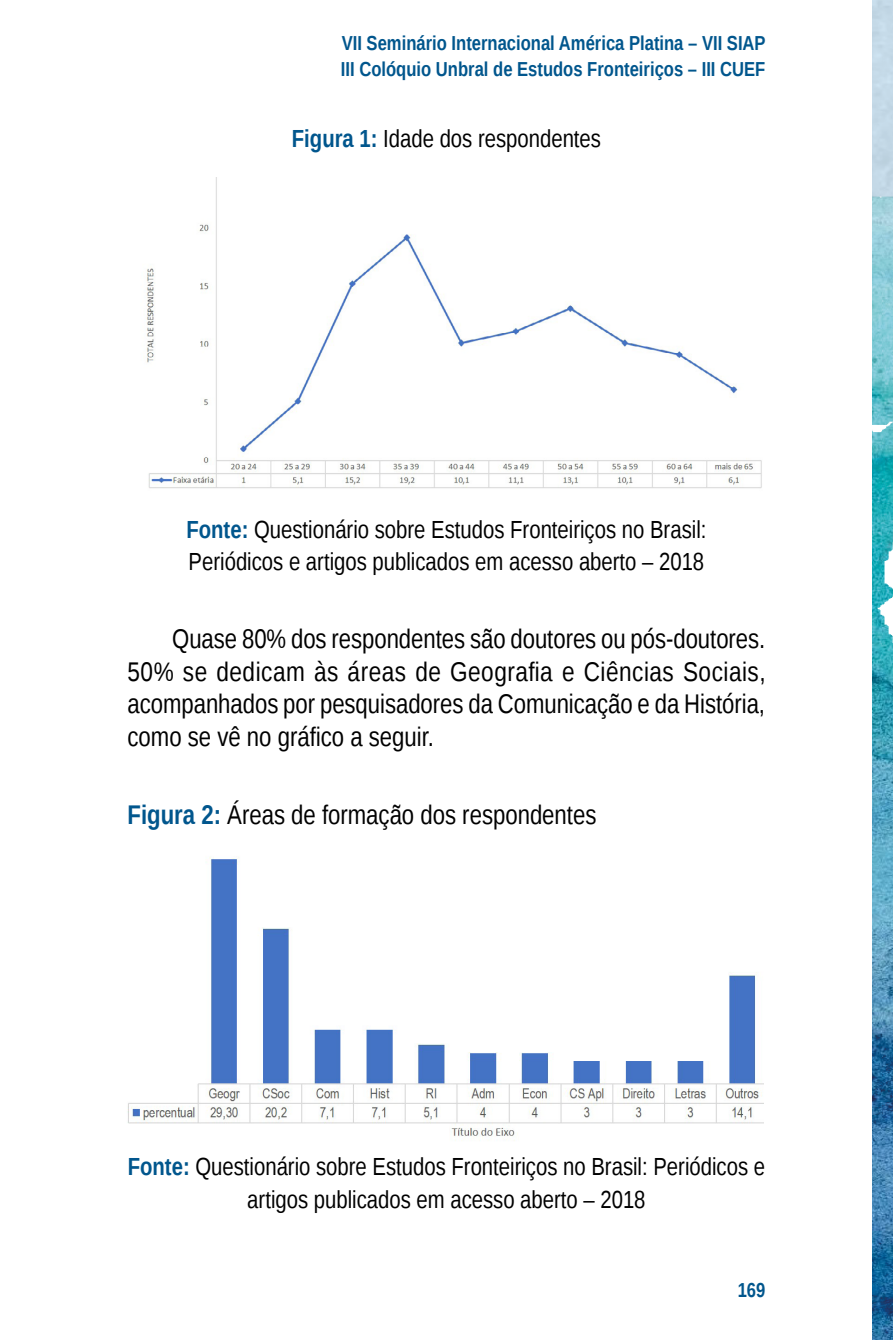
<style>
.page{position:relative;width:893px;height:1340px;background:#fff}
.page>*{position:absolute;margin:0;border:0;box-sizing:border-box;transform-origin:0 0}
.t1{font:27px/32.6px "Liberation Sans Narrow";color:#000;text-align:justify}
.t2{font:24.75px/32.6px "Liberation Sans Narrow";color:#000}
.t3{font:700 20.25px/26.6px "Liberation Sans Narrow";color:#01568d}
.s1{font-weight:700;color:#01568d}
</style>
<div class="page">
<img style="left:872px;top:0;width:21px;height:1339px">
<img style="left:146px;top:177px;width:616px;height:312px">
<img style="left:127px;top:857px;width:637px;height:284px">
<p class="t3" style="left:341px;top:29px;width:426px">VII Seminário Internacional América Platina – VII SIAP<br>III Colóquio Unbral de Estudos Fronteiriços – III CUEF</p>
<p class="t2" style="left:292px;top:123px;width:311px"><span class="s1">Figura 1:</span> Idade dos respondentes</p>
<p class="t2" style="left:186px;top:513px;width:521px"><span class="s1">Fonte:</span> Questionário sobre Estudos Fronteiriços no Brasil:<br>Periódicos e artigos publicados em acesso aberto – 2018</p>
<p class="t1" style="left:128px;top:623px;width:640px;text-indent:45px">Quase 80% dos respondentes são doutores ou pós-doutores.<br>50% se dedicam às áreas de Geografia e Ciências Sociais, acompanhados por pesquisadores da Comunicação e da História, como se vê no gráfico a seguir.</p>
<p class="t1" style="left:128px;top:799px;width:470px"><span class="s1">Figura 2:</span> Áreas de formação dos respondentes</p>
<p class="t2" style="left:128px;top:1151px;width:639px;text-align:center"><span class="s1">Fonte:</span> Questionário sobre Estudos Fronteiriços no Brasil: Periódicos e artigos publicados em acesso aberto – 2018</p>
<p class="t3" style="left:738px;top:1275px;width:29px">169</p>
</div>
